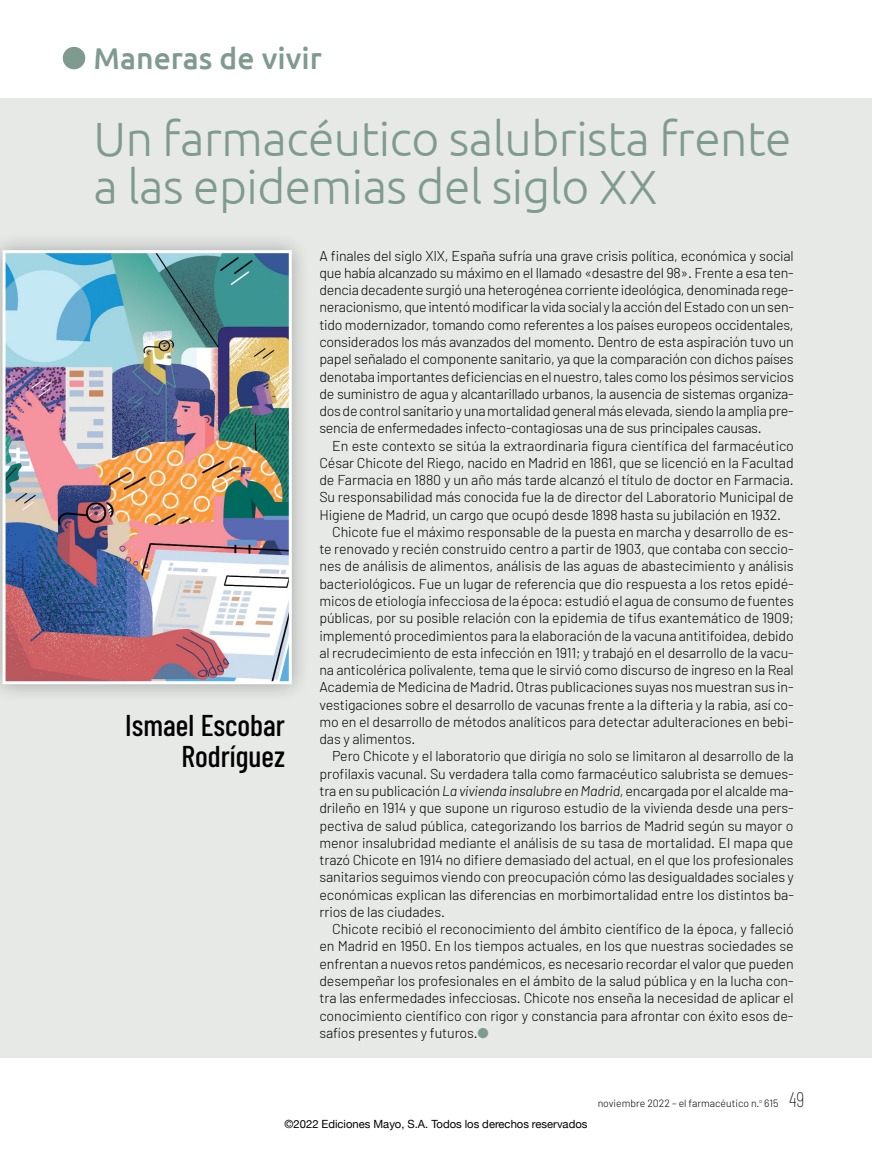
<style>
.page{position:relative;width:872px;height:1149px;background:#fff}
.page>*{position:absolute;margin:0;border:0;box-sizing:border-box;transform-origin:0 0}
.t1{font:300 48px/48px "Ubuntu";letter-spacing:-.01em;color:#7f9b90}
.t2{font:500 30px/31.5px "Barlow Condensed";color:#000;text-align:right}
.t3{font:500 30px "Ubuntu";color:#7f9b90}
.t4{font:300 14.25px/17.2px "Barlow";letter-spacing:-.01em;color:#000;text-align:justify}
.t5{font:11.25px "Helvetica Neue";color:#000}
.t6{font:300 10.5px "Barlow";color:#000}
.s1{font-style:italic}
.s2{color:#7f9b90}
.s3{font-family:"Barlow Condensed";font-weight:100;font-size:21px}
</style>
<div class="page">
<div style="left:62px;top:46px;width:24px;height:24px;background:#7f9b90;border-radius:50%"></div>
<div style="left:61px;top:45px;width:26px;height:26px;border:2px solid #fff;border-radius:50%"></div>
<div style="left:0;top:98px;width:872px;height:959px;background:#e7e9e7"></div>
<div style="left:0;top:232px;width:311px;height:470px;background:#000;opacity:.3"></div>
<img style="left:7px;top:254px;width:281px;height:426px">
<div style="left:3px;top:250px;width:289px;height:434px;border:3px solid #fff"></div>
<h2 class="t3" style="left:94px;top:39px;width:230px">Maneras de vivir</h2>
<h1 class="t1" style="left:94px;top:114px;width:699px">Un farmacéutico salubrista frente a las epidemias del siglo XX</h1>
<h2 class="t2" style="left:125px;top:708px;width:161px">Ismael Escobar<br>Rodríguez</h2>
<p class="t4" style="left:319px;top:246px;width:476px">A finales del siglo XIX, España sufría una grave crisis política, económica y social que había alcanzado su máximo en el llamado «desastre del 98». Frente a esa ten&shy;dencia decadente surgió una heterogénea corriente ideológica, denominada rege&shy;neracionismo, que intentó modificar la vida social y la acción del Estado con un sen&shy;tido modernizador, tomando como referentes a los países europeos occidentales, considerados los más avanzados del momento. Dentro de esta aspiración tuvo un papel señalado el componente sanitario, ya que la comparación con dichos países denotaba importantes deficiencias en el nuestro, tales como los pésimos servicios de suministro de agua y alcantarillado urbanos, la ausencia de sistemas organiza&shy;dos de control sanitario y una mortalidad general más elevada, siendo la amplia pre&shy;sencia de enfermedades infecto-contagiosas una de sus principales causas.</p>
<p class="t4" style="left:332px;top:436px;width:463px">En este contexto se sitúa la extraordinaria figura científica del farmacéutico</p>
<p class="t4" style="left:319px;top:453px;width:476px">César Chicote del Riego, nacido en Madrid en 1861, que se licenció en la Facultad</p>
<p class="t4" style="left:319px;top:471px;width:476px">de Farmacia en 1880 y un año más tarde alcanzó el título de doctor en Farmacia.</p>
<p class="t4" style="left:319px;top:488px;width:476px">Su responsabilidad más conocida fue la de director del Laboratorio Municipal de</p>
<p class="t4" style="left:319px;top:505px;width:463px">Higiene de Madrid, un cargo que ocupó desde 1898 hasta su jubilación en 1932.</p>
<p class="t4" style="left:332px;top:522px;width:463px">Chicote fue el máximo responsable de la puesta en marcha y desarrollo de es-</p>
<p class="t4" style="left:319px;top:540px;width:476px">te renovado y recién construido centro a partir de 1903, que contaba con seccio-</p>
<p class="t4" style="left:319px;top:557px;width:475px">nes de análisis de alimentos, análisis de las aguas de abastecimiento y análisis</p>
<p class="t4" style="left:319px;top:574px;width:476px">bacteriológicos. Fue un lugar de referencia que dio respuesta a los retos epidé-</p>
<p class="t4" style="left:319px;top:591px;width:476px">micos de etiología infecciosa de la época: estudió el agua de consumo de fuentes</p>
<p class="t4" style="left:319px;top:609px;width:476px">públicas, por su posible relación con la epidemia de tifus exantemático de 1909;</p>
<p class="t4" style="left:319px;top:626px;width:476px">implementó procedimientos para la elaboración de la vacuna antitifoidea, debido</p>
<p class="t4" style="left:319px;top:643px;width:476px">al recrudecimiento de esta infección en 1911; y trabajó en el desarrollo de la vacu-</p>
<p class="t4" style="left:319px;top:660px;width:476px">na anticolérica polivalente, tema que le sirvió como discurso de ingreso en la Real</p>
<p class="t4" style="left:319px;top:678px;width:475px">Academia de Medicina de Madrid. Otras publicaciones suyas nos muestran sus in-</p>
<p class="t4" style="left:319px;top:695px;width:476px">vestigaciones sobre el desarrollo de vacunas frente a la difteria y la rabia, así co-</p>
<p class="t4" style="left:319px;top:712px;width:476px">mo en el desarrollo de métodos analíticos para detectar adulteraciones en bebi-</p>
<p class="t4" style="left:319px;top:729px;width:97px">das y alimentos.</p>
<p class="t4" style="left:332px;top:747px;width:463px">Pero Chicote y el laboratorio que dirigía no solo se limitaron al desarrollo de la</p>
<p class="t4" style="left:319px;top:764px;width:476px">profilaxis vacunal. Su verdadera talla como farmacéutico salubrista se demues-</p>
<p class="t4" style="left:319px;top:781px;width:475px">tra en su publicación <span class="s1">La vivienda insalubre en Madrid</span>, encargada por el alcalde ma-</p>
<p class="t4" style="left:319px;top:798px;width:476px">drileño en 1914 y que supone un riguroso estudio de la vivienda desde una pers-</p>
<p class="t4" style="left:319px;top:816px;width:475px">pectiva de salud pública, categorizando los barrios de Madrid según su mayor o</p>
<p class="t4" style="left:319px;top:833px;width:475px">menor insalubridad mediante el análisis de su tasa de mortalidad. El mapa que</p>
<p class="t4" style="left:319px;top:850px;width:476px">trazó Chicote en 1914 no difiere demasiado del actual, en el que los profesionales</p>
<p class="t4" style="left:319px;top:868px;width:476px">sanitarios seguimos viendo con preocupación cómo las desigualdades sociales y</p>
<p class="t4" style="left:319px;top:885px;width:476px">económicas explican las diferencias en morbimortalidad entre los distintos ba-</p>
<p class="t4" style="left:319px;top:902px;width:127px">rrios de las ciudades.</p>
<p class="t4" style="left:332px;top:919px;width:463px">Chicote recibió el reconocimiento del ámbito científico de la época, y falleció</p>
<p class="t4" style="left:319px;top:937px;width:476px">en Madrid en 1950. En los tiempos actuales, en los que nuestras sociedades se</p>
<p class="t4" style="left:319px;top:954px;width:476px">enfrentan a nuevos retos pandémicos, es necesario recordar el valor que pueden</p>
<p class="t4" style="left:319px;top:971px;width:476px">desempeñar los profesionales en el ámbito de la salud pública y en la lucha con-</p>
<p class="t4" style="left:319px;top:988px;width:476px">tra las enfermedades infecciosas. Chicote nos enseña la necesidad de aplicar el</p>
<p class="t4" style="left:319px;top:1006px;width:475px">conocimiento científico con rigor y constancia para afrontar con éxito esos de-</p>
<p class="t4" style="left:319px;top:1023px;width:171px">safíos presentes y futuros.<span class="s2">●</span></p>
<p class="t6" style="left:597px;top:1096px;width:208px">noviembre 2022 – el farmacéutico n.<sup>o</sup> 615 <span class="s3">49</span></p>
<p class="t5" style="left:284px;top:1114px;width:304px">©2022 Ediciones Mayo, S.A. Todos los derechos reservados</p>
</div>
